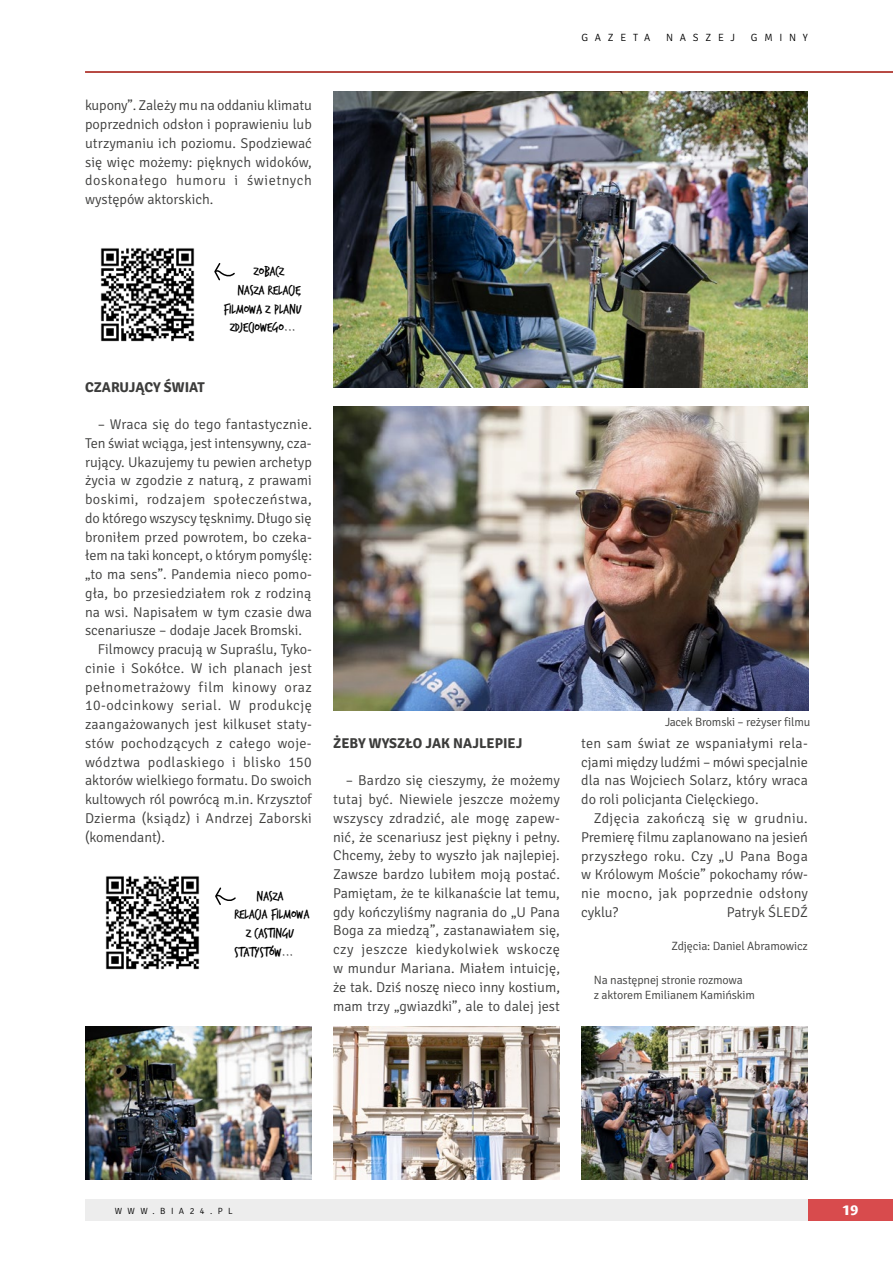
<style>
.page{position:relative;width:893px;height:1263px;background:#fff}
.page>*{position:absolute;margin:0;border:0;box-sizing:border-box;transform-origin:0 0}
.t1{font:300 14.25px/18.8px "Signika";letter-spacing:.005em;color:#3c3c3b;text-align:justify}
.t2{font:300 14.25px "Signika";letter-spacing:.035em;color:#3c3c3b}
.t3{font:14.25px "Trash Hand";color:#000}
.t4{font:700 14.25px "Signika";letter-spacing:-.005em;color:#3c3c3b}
.t5{font:300 14.25px "Signika";letter-spacing:.025em;color:#3c3c3b}
.t6{font:300 14.25px "Signika";letter-spacing:.03em;color:#3c3c3b}
.t7{font:800 13.5px "Costa Ptf";color:#fff}
.t8{font:300 12px/15px "Signika";letter-spacing:-.01em;color:#3c3c3b}
.t9{font:300 10.5px "Signika";letter-spacing:.64em;color:#000}
.t10{font:300 9px "Signika";letter-spacing:.6em;color:#000}
</style>
<div class="page">
<div style="left:85px;top:1199px;width:750px;height:21px;background:#ededed"></div>
<div style="left:808px;top:1199px;width:85px;height:21px;background:#d84b4d"></div>
<hr style="left:85px;top:71px;width:808px;height:2px;background:#a11007">
<img style="left:100px;top:248px;width:95px;height:94px">
<svg style="left:214px;top:263px;width:21px;height:18px"></svg>
<svg style="left:215px;top:887px;width:21px;height:18px"></svg>
<img style="left:105px;top:876px;width:95px;height:94px">
<img style="left:581px;top:1026px;width:227px;height:153px">
<img style="left:333px;top:1026px;width:227px;height:153px">
<img style="left:85px;top:1026px;width:227px;height:153px">
<img style="left:333px;top:92px;width:475px;height:295px">
<img style="left:333px;top:406px;width:475px;height:304px">
<p class="t9" style="left:581px;top:31px;width:70px">gazeta</p>
<p class="t9" style="left:666px;top:31px;width:71px">naszej</p>
<p class="t9" style="left:751px;top:31px;width:58px">gminy</p>
<p class="t1" style="left:85px;top:96px;width:228px">kupony”. Zależy mu na oddaniu klimatu poprzednich odsłon i poprawieniu lub utrzymaniu ich poziomu. Spodziewać się więc możemy: pięknych widoków, doskonałego humoru i świetnych występów aktorskich.</p>
<p class="t3" style="left:254px;top:264px;width:32px">ZOBACZ</p>
<p class="t3" style="left:237px;top:283px;width:65px">NASZA RELACJE</p>
<p class="t3" style="left:224px;top:302px;width:79px">FILMOWA Z PLANU</p>
<p class="t3" style="left:230px;top:320px;width:67px">ZDJECIOWEGO...</p>
<p class="t4" style="left:85px;top:378px;width:10px">CZARU</p>
<p class="t4" style="left:129px;top:378px;width:16px">JĄCY</p>
<p class="t4" style="left:164px;top:378px;width:10px">ŚWIA</p>
<p class="t4" style="left:198px;top:378px;width:9px">T</p>
<p class="t1" style="left:98px;top:415px;width:216px">– Wraca się do tego fantastycznie.</p>
<p class="t1" style="left:85px;top:434px;width:228px">Ten świat wciąga, jest intensywny, cza-</p>
<p class="t1" style="left:85px;top:453px;width:228px">rujący. Ukazujemy tu pewien archetyp</p>
<p class="t1" style="left:85px;top:471px;width:228px">życia w zgodzie z naturą, z prawami</p>
<p class="t2" style="left:85px;top:491px;width:228px">boskimi, rodzajem społeczeństwa,</p>
<p class="t1" style="left:85px;top:509px;width:228px">do którego wszyscy tęsknimy. Długo się</p>
<p class="t1" style="left:85px;top:528px;width:228px">broniłem przed powrotem, bo czeka-</p>
<p class="t1" style="left:85px;top:546px;width:228px">łem na taki koncept, o którym pomyślę:</p>
<p class="t1" style="left:85px;top:565px;width:228px">„to ma sens”. Pandemia nieco pomo-</p>
<p class="t1" style="left:85px;top:584px;width:228px">gła, bo przesiedziałem rok z rodziną</p>
<p class="t1" style="left:85px;top:603px;width:228px">na wsi. N apisałem w tym czasie dwa</p>
<p class="t1" style="left:85px;top:621px;width:218px">scenariusze – dodaje Jacek Bromski.</p>
<p class="t1" style="left:98px;top:640px;width:216px">Filmowcy pracują w Supraślu, Tyko-</p>
<p class="t1" style="left:85px;top:659px;width:228px">cinie i Sokółce. W ich planach jest</p>
<p class="t2" style="left:85px;top:679px;width:228px">pełnometrażowy film kinowy oraz</p>
<p class="t2" style="left:85px;top:698px;width:228px">10-odcinkowy serial. W produkcję</p>
<p class="t1" style="left:85px;top:715px;width:228px">zaangażowanych jest kilkuset staty-</p>
<p class="t5" style="left:85px;top:735px;width:228px">stów pochodzących z całego woje-</p>
<p class="t6" style="left:85px;top:754px;width:228px">wództwa podlaskiego i blisko 150</p>
<p class="t1" style="left:85px;top:771px;width:228px">aktorów wielkiego formatu. Do swoich</p>
<p class="t1" style="left:85px;top:790px;width:228px">kultowych ról powrócą m.in. Krzysztof</p>
<p class="t1" style="left:85px;top:809px;width:228px">Dzierma (ksiądz) i Andrzej Zaborski</p>
<p class="t1" style="left:85px;top:828px;width:81px">(komendant).</p>
<p class="t3" style="left:257px;top:889px;width:28px">NASZA</p>
<p class="t3" style="left:234px;top:907px;width:76px">RELACJA FILMOWA</p>
<p class="t3" style="left:246px;top:926px;width:49px">Z CASTINGU</p>
<p class="t3" style="left:234px;top:945px;width:60px">STATYSTÓW...</p>
<p class="t4" style="left:333px;top:734px;width:18px">ŻEBY</p>
<p class="t4" style="left:369px;top:734px;width:10px">WYSZŁO</p>
<p class="t4" style="left:426px;top:734px;width:62px">JAK NAJLEPIE</p>
<p class="t4" style="left:516px;top:734px;width:8px">J</p>
<p class="t1" style="left:333px;top:771px;width:228px;text-indent:13px">– Bardzo się cieszymy, że możemy tutaj być. N iewiele jeszcze możemy wszyscy zdradzić, ale mogę zapew&shy;nić, że scenariusz jest piękny i pełny.<br>Chcemy, żeby to wyszło jak najlepiej.<br>Zawsze bardzo lubiłem moją postać.<br>Pamiętam, że te kilkanaście lat temu, gdy kończyliśmy nagrania do „U Pana Boga za miedzą”, zastanawiałem się, czy jeszcze kiedykolwiek wskoczę w mundur Mariana. Miałem intuicję, że tak. Dziś noszę nieco inny kostium, mam trzy „gwiazdki”, ale to dalej jest</p>
<p class="t8" style="left:665px;top:714px;width:147px">Jacek Bromski – reżyser filmu</p>
<p class="t1" style="left:581px;top:734px;width:228px">ten sam świat ze wspaniałymi rela&shy;cjami między ludźmi – mówi specjalnie dla nas Wojciech Solarz, który wraca do roli policjanta Cielęckiego.</p>
<p class="t1" style="left:581px;top:809px;width:228px;text-indent:13px">Zdjęcia zakończą się w grudniu.<br>Premierę filmu zaplanowano na jesień przyszłego roku. Czy „U Pana Boga w Królowym Moście” pokochamy rów&shy;nie mocno, jak poprzednie odsłony cyklu?</p>
<p class="t1" style="left:727px;top:903px;width:83px">Patryk Śledź</p>
<p class="t8" style="left:672px;top:939px;width:138px">Zdjęcia: Daniel Abramowicz</p>
<p class="t8" style="left:594px;top:973px;width:163px">N a następnej stronie rozmowa<br>z aktorem Emilianem Kamińskim</p>
<p class="t10" style="left:115px;top:1206px;width:119px">www.bia24.pl</p>
<p class="t7" style="left:843px;top:1202px;width:17px">19</p>
</div>
